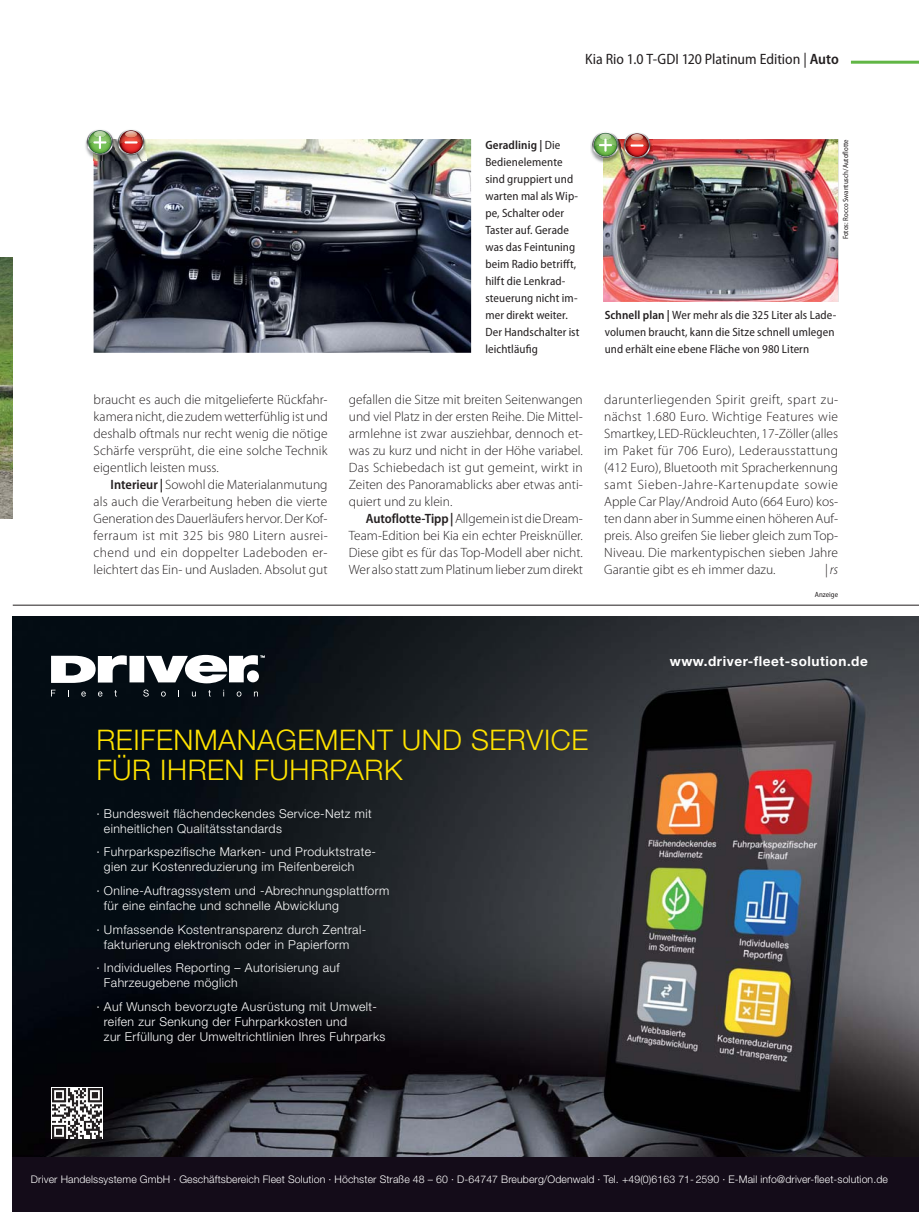
<style>
.page{position:relative;width:919px;height:1212px;background:#fff}
.page>*{position:absolute;margin:0;border:0;box-sizing:border-box;transform-origin:0 0}
.t1{font:300 28.35px/30.2px "Helvetica Neue";letter-spacing:.02em;color:#ffe300}
.t2{font:semi-condensed 15px "Myriad Pro";color:#231f20}
.t3{font:300 13.5px/17px "Myriad Pro";color:#231f20;text-align:justify}
.t4{font:700 13.5px "Helvetica Neue";letter-spacing:.04em;color:#fff}
.t5{font:italic 300 13.5px "Myriad Pro";color:#231f20}
.t6{font:300 12.3px/15px "Helvetica Neue";letter-spacing:.03em;color:#fff}
.t7{font:semi-condensed 12px/17px "Myriad Pro";letter-spacing:.01em;color:#231f20}
.t8{font:300 10.5px "Helvetica Neue";letter-spacing:.01em;color:#fff}
.t9{font:semi-condensed 7.5px "Myriad Pro";color:#231f20}
.s1{font-weight:600}
.s2{font-weight:600;font-stretch:semi-condensed}
.s3{font-style:normal}
</style>
<div class="page">
<hr style="left:850px;top:61px;width:68px;height:3px;background:#61b645">
<img style="left:0;top:257px;width:13px;height:262px">
<hr style="left:13px;top:605px;width:905px;height:1px;background:#231f20">
<img style="left:94px;top:139px;width:377px;height:214px">
<img style="left:85px;top:138px;width:62px;height:22px">
<img style="left:94px;top:155px;width:21px;height:5px">
<svg style="left:87px;top:130px;width:57px;height:25px"></svg>
<hr style="left:124px;top:141px;width:14px;height:3px;background:#fff">
<img style="left:603px;top:139px;width:235px;height:163px">
<img style="left:590px;top:139px;width:62px;height:25px">
<img style="left:603px;top:158px;width:18px;height:5px">
<img style="left:592px;top:132px;width:58px;height:26px">
<img style="left:13px;top:617px;width:905px;height:540px">
<svg style="left:51px;top:655px;width:76px;height:28px"></svg>
<div style="left:129px;top:656px;width:15px;height:26px;background:#fff"></div>
<svg style="left:146px;top:655px;width:118px;height:28px"></svg>
<svg style="left:51px;top:690px;width:4px;height:6px"></svg>
<svg style="left:81px;top:691px;width:5px;height:5px"></svg>
<svg style="left:98px;top:691px;width:4px;height:5px"></svg>
<svg style="left:114px;top:690px;width:3px;height:6px"></svg>
<svg style="left:143px;top:689px;width:6px;height:8px"></svg>
<svg style="left:161px;top:691px;width:5px;height:5px"></svg>
<svg style="left:192px;top:691px;width:4px;height:5px"></svg>
<svg style="left:208px;top:690px;width:3px;height:6px"></svg>
<svg style="left:237px;top:691px;width:4px;height:5px"></svg>
<svg style="left:254px;top:691px;width:4px;height:5px"></svg>
<svg style="left:51px;top:1087px;width:52px;height:52px"></svg>
<img style="left:52px;top:1089px;width:50px;height:49px">
<div style="left:13px;top:1157px;width:905px;height:55px;background:#140c19"></div>
<p class="t2" style="left:585px;top:53px;width:255px">Kia Rio 1.0 T-GDI 120 Platinum Edition | <span class="s1">Auto</span></p>
<p class="t3" style="left:94px;top:392px;width:236px">braucht es auch die mitgelieferte Rückfahr&shy;kamera nicht, die zudem wetterfühlig ist und deshalb oftmals nur recht wenig die nötige Schärfe versprüht, die eine solche Technik eigentlich leisten muss.</p>
<p class="t3" style="left:94px;top:477px;width:235px;text-indent:17px"><span class="s2">Interieur |</span> Sowohl die Materialanmutung als auch die Verarbeitung heben die vierte Generation des Dauerläufers hervor. Der Kof&shy;ferraum ist mit 325 bis 980 Litern ausrei&shy;chend und ein doppelter Ladeboden er&shy;leichtert das Ein- und Ausladen. Absolut gut</p>
<p class="t7" style="left:485px;top:138px;width:96px"><span class="s1">Geradlinig |</span> Die<br>Bedienelemente sind gruppiert und warten mal als Wip&shy;pe, Schalter oder<br>Taster auf. Gerade was das Feintuning beim Radio betrifft, hilft die Lenkrad&shy;steuerung nicht im&shy;mer direkt weiter.<br>Der Handschalter ist leichtläufig</p>
<p class="t9" style="left:842px;top:239px;width:102px;rotate:-90deg">Fotos: Rocco Swantusch/Autoflotte</p>
<p class="t7" style="left:604px;top:308px;width:233px"><span class="s1">Schnell plan |</span> Wer mehr als die 325 Liter als Lade&shy;volumen braucht, kann die Sitze schnell umlegen und erhält eine ebene Fläche von 980 Litern</p>
<p class="t3" style="left:349px;top:392px;width:235px">gefallen die Sitze mit breiten Seitenwangen und viel Platz in der ersten Reihe. Die Mittel&shy;armlehne ist zwar ausziehbar, dennoch et&shy;was zu kurz und nicht in der Höhe variabel.<br>Das Schiebedach ist gut gemeint, wirkt in Zeiten des Panoramablicks aber etwas anti&shy;quiert und zu klein.</p>
<p class="t3" style="left:349px;top:511px;width:236px;text-indent:17px"><span class="s2">Autoflotte-Tipp |</span> Allgemein ist die Dream-Team-Edition bei Kia ein echter Preisknüller.<br>Diese gibt es für das Top-Modell aber nicht.<br>Wer also statt zum Platinum lieber zum direkt</p>
<p class="t3" style="left:604px;top:392px;width:235px">darunterliegenden Spirit greift, spart zu&shy;nächst 1.680 Euro. Wichtige Features wie Smartkey, LED-Rückleuchten, 17-Zöller (alles im Paket für 706 Euro), Lederausstattung (412 Euro), Bluetooth mit Spracherkennung samt Sieben-Jahre-Kartenupdate sowie Apple Car Play/Android Auto (664 Euro) kos&shy;ten dann aber in Summe einen höheren Auf&shy;preis. Also greifen Sie lieber gleich zum Top-Niveau. Die markentypischen sieben Jahre Garantie gibt es eh immer dazu.</p>
<p class="t5" style="left:825px;top:562px;width:14px"><span class="s3">|</span> rs</p>
<p class="t9" style="left:814px;top:591px;width:25px">Anzeige</p>
<p class="t4" style="left:669px;top:656px;width:200px">www.driver-fleet-solution.de</p>
<h1 class="t1" style="left:96px;top:728px;width:493px">REIFENMANAGEMENT UND SERVICE<br>FÜR IHREN FUHRPARK</h1>
<p class="t6" style="left:104px;top:807px;width:269px;text-indent:-8px">· Bundesweit flächendeckendes Service-Netz mit einheitlichen Qualitätsstandards</p>
<p class="t6" style="left:104px;top:845px;width:273px;text-indent:-8px">· Fuhrparkspezifische Marken- und Produktstrate&shy;gien zur Kostenreduzierung im Reifenbereich</p>
<p class="t6" style="left:104px;top:884px;width:287px;text-indent:-8px">· Online-Auftragssystem und -Abrechnungsplattform für eine einfache und schnelle Abwicklung</p>
<p class="t6" style="left:104px;top:923px;width:264px;text-indent:-8px">· Umfassende Kostentransparenz durch Zentral&shy;fakturierung elektronisch oder in Papierform</p>
<p class="t6" style="left:104px;top:961px;width:237px;text-indent:-8px">· Individuelles Reporting – Autorisierung auf<br>Fahrzeugebene möglich</p>
<p class="t6" style="left:104px;top:1000px;width:283px;text-indent:-8px">· Auf Wunsch bevorzugte Ausrüstung mit Umwelt&shy;reifen zur Senkung der Fuhrparkkosten und<br>zur Erfüllung der Umweltrichtlinien Ihres Fuhrparks</p>
<p class="t8" style="left:31px;top:1175px;width:858px">Driver Handelssysteme GmbH · Geschäftsbereich Fleet Solution · Höchster Straße 48 – 60 · D-64747 Breuberg/Odenwald · Tel. +49(0)6163 71- 2590 · E-Mail info@driver-fleet-solution.de</p>
</div>
